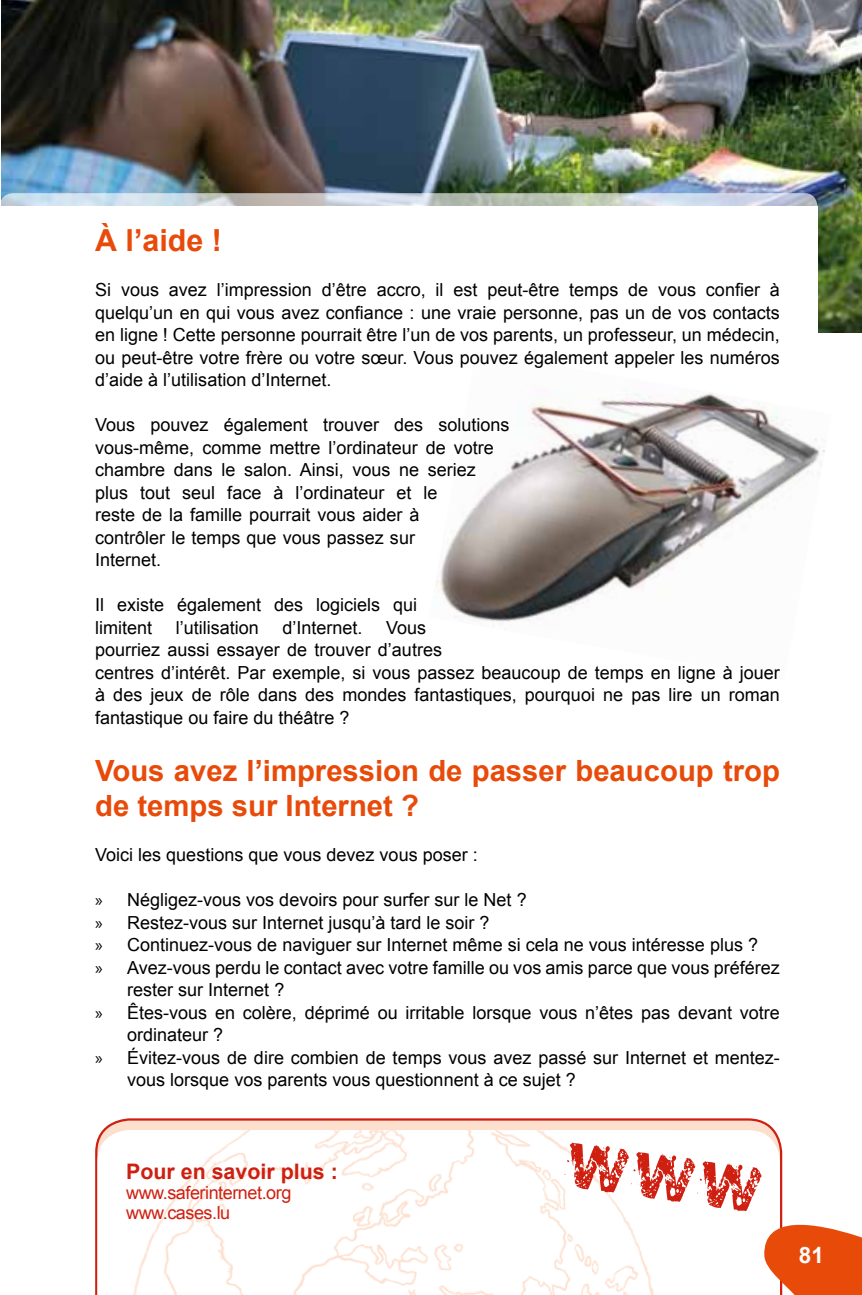
<style>
.page{position:relative;width:862px;height:1295px;background:#fff}
.page>*{position:absolute;margin:0;border:0;box-sizing:border-box;transform-origin:0 0}
.t1{font:700 30.38px "Arial";color:#e84a0a}
.t2{font:700 29.25px/35.1px "Arial";color:#e84a0a}
.t3{font:700 22.5px "Arial";color:#fff}
.t4{font:700 21.38px "Arial";color:#cf1f10}
.t5{font:18px/22.5px "Arial";color:#000}
.t6{font:18px/20.2px "Arial";letter-spacing:-.025em;color:#cf1f10}
.s1{font-family:"Myriad Pro"}
</style>
<div class="page">
<img style="left:2px;top:0;width:859px;height:333px">
<div style="left:0;top:206px;width:816px;height:210px;background:#fff"></div>
<svg style="left:0;top:193px;width:816px;height:54px"></svg>
<svg style="left:95px;top:1118px;width:685px;height:177px;background:#f2b8a8"></svg>
<svg style="left:97px;top:1130px;width:682px;height:165px"></svg>
<img style="left:115px;top:1130px;width:554px;height:165px">
<img style="left:435px;top:392px;width:390px;height:238px">
<svg style="left:562px;top:1141px;width:299px;height:154px"></svg>
<h1 class="t1" style="left:95px;top:220px;width:128px">À l’aide !</h1>
<p class="t5" style="left:95px;top:279px;width:686px;text-align:justify">Si vous avez l’impression d’être accro, il est peut-être temps de vous confier à quelqu’un en qui vous avez confiance : une vraie personne, pas un de vos contacts en ligne ! Cette personne pourrait être l’un de vos parents, un professeur, un médecin, ou peut-être votre frère ou votre sœur. Vous pouvez également appeler les numéros d’aide à l’utilisation d’Internet.</p>
<p class="t5" style="left:95px;top:414px;width:415px">Vous pouvez également trouver des solutions vous-même, comme mettre l’ordinateur de votre chambre dans le salon. Ainsi, vous ne seriez plus tout seul face à l’ordinateur et le<br>reste de la famille pourrait vous aider à<br>contrôler le temps que vous passez sur<br>Internet.</p>
<p class="t5" style="left:95px;top:594px;width:323px">Il existe également des logiciels qui limitent</p>
<p class="t5" style="left:176px;top:616px;width:85px">l’utilisation</p>
<p class="t5" style="left:282px;top:616px;width:82px">d’Internet.</p>
<p class="t5" style="left:95px;top:616px;width:685px;text-indent:291px">Vous<br>pourriez aussi essayer de trouver d’autres<br>centres d’intérêt. Par exemple, si vous passez beaucoup de temps en ligne à jouer à des jeux de rôle dans des mondes fantastiques, pourquoi ne pas lire un roman fantastique ou faire du théâtre ?</p>
<h2 class="t2" style="left:95px;top:754px;width:686px">Vous avez l’impression de passer beaucoup trop de temps sur Internet ?</h2>
<p class="t5" style="left:95px;top:844px;width:384px">Voici les questions que vous devez vous poser :</p>
<p class="t5" style="left:95px;top:889px;width:433px"><span class="s1">»</span> Négligez-vous vos devoirs pour surfer sur le Net ?</p>
<p class="t5" style="left:95px;top:911px;width:396px"><span class="s1">»</span> Restez-vous sur Internet jusqu’à tard le soir ?</p>
<p class="t5" style="left:95px;top:934px;width:664px"><span class="s1">»</span> Continuez-vous de naviguer sur Internet même si cela ne vous intéresse plus ?</p>
<p class="t5" style="left:95px;top:956px;width:685px"><span class="s1">»</span> Avez-vous perdu le contact avec votre famille ou vos amis parce que vous préférez</p>
<p class="t5" style="left:127px;top:979px;width:159px">rester sur Internet ?</p>
<p class="t5" style="left:95px;top:1001px;width:686px"><span class="s1">»</span> Êtes-vous en colère, déprimé ou irritable lorsque vous n’êtes pas devant votre</p>
<p class="t5" style="left:127px;top:1024px;width:98px">ordinateur ?</p>
<p class="t5" style="left:95px;top:1046px;width:686px"><span class="s1">»</span> Évitez-vous de dire combien de temps vous avez passé sur Internet et mentez-</p>
<p class="t5" style="left:127px;top:1069px;width:450px">vous lorsque vos parents vous questionnent à ce sujet ?</p>
<p class="t4" style="left:126px;top:1157px;width:213px">Pour en savoir plus :</p>
<p class="t6" style="left:126px;top:1182px;width:167px">www.saferinternet.org www.cases.lu</p>
<p class="t3" style="left:798px;top:1240px;width:27px">81</p>
</div>
